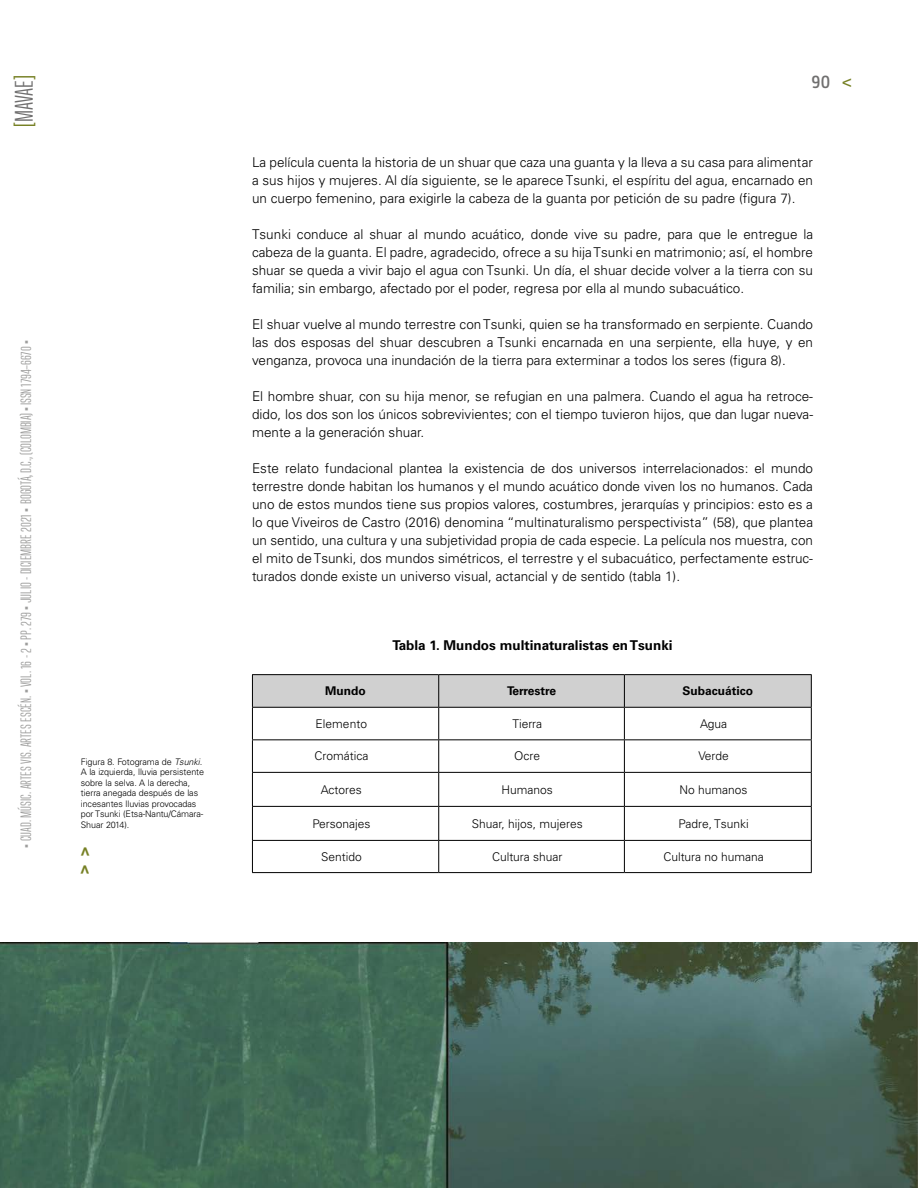
<style>
.page{position:relative;width:918px;height:1188px;background:#fff}
.page>*{position:absolute;margin:0;border:0;box-sizing:border-box;transform-origin:0 0}
.t1{font:25.5px "Ristretto Pro";letter-spacing:-.02em;color:#706f6f}
.t2{font:17.55px "Bunday Sans Semi Bold Up";color:#706f6f}
.t3{font:15px "Ristretto Pro";color:#9d9d9c}
.t4{font:300 13.5px/18px "Univers LT Std";color:#000;text-align:justify}
.t5{font:700 13.5px "Univers LT Std";color:#000}
.t6{font:300 12px "Univers LT Std";color:#000}
.t7{font:700 12px "Univers LT Std";color:#000}
.t8{font:300 9px/10.5px "Univers LT Std";letter-spacing:-.01em;color:#000}
.s1{color:#778125}
.s2{font-style:italic}
</style>
<div class="page">
<img style="left:0;top:942px;width:918px;height:246px">
<div style="left:253px;top:675px;width:558px;height:32px;background:#d0d0d0"></div>
<hr style="left:252px;top:674px;width:187px;height:1px;background:#000">
<hr style="left:252px;top:675px;width:1px;height:32px;background:#000">
<hr style="left:439px;top:674px;width:185px;height:1px;background:#000">
<hr style="left:438px;top:675px;width:1px;height:32px;background:#000">
<hr style="left:624px;top:674px;width:188px;height:1px;background:#000">
<hr style="left:624px;top:675px;width:1px;height:32px;background:#000">
<hr style="left:811px;top:675px;width:1px;height:32px;background:#000">
<hr style="left:252px;top:707px;width:187px;height:1px;background:#000">
<hr style="left:252px;top:708px;width:1px;height:31px;background:#000">
<hr style="left:439px;top:707px;width:185px;height:1px;background:#000">
<hr style="left:438px;top:708px;width:1px;height:31px;background:#000">
<hr style="left:624px;top:707px;width:188px;height:1px;background:#000">
<hr style="left:624px;top:708px;width:1px;height:31px;background:#000">
<hr style="left:811px;top:708px;width:1px;height:31px;background:#000">
<hr style="left:252px;top:739px;width:187px;height:1px;background:#000">
<hr style="left:252px;top:740px;width:1px;height:32px;background:#000">
<hr style="left:439px;top:739px;width:185px;height:1px;background:#000">
<hr style="left:438px;top:740px;width:1px;height:32px;background:#000">
<hr style="left:624px;top:739px;width:188px;height:1px;background:#000">
<hr style="left:624px;top:740px;width:1px;height:32px;background:#000">
<hr style="left:811px;top:740px;width:1px;height:32px;background:#000">
<hr style="left:252px;top:772px;width:187px;height:1px;background:#000">
<hr style="left:252px;top:773px;width:1px;height:33px;background:#000">
<hr style="left:439px;top:772px;width:185px;height:1px;background:#000">
<hr style="left:438px;top:773px;width:1px;height:33px;background:#000">
<hr style="left:624px;top:772px;width:188px;height:1px;background:#000">
<hr style="left:624px;top:773px;width:1px;height:33px;background:#000">
<hr style="left:811px;top:773px;width:1px;height:33px;background:#000">
<hr style="left:252px;top:806px;width:187px;height:1px;background:#000">
<hr style="left:252px;top:807px;width:1px;height:33px;background:#000">
<hr style="left:439px;top:806px;width:185px;height:1px;background:#000">
<hr style="left:438px;top:807px;width:1px;height:33px;background:#000">
<hr style="left:624px;top:806px;width:188px;height:1px;background:#000">
<hr style="left:624px;top:807px;width:1px;height:33px;background:#000">
<hr style="left:811px;top:807px;width:1px;height:33px;background:#000">
<hr style="left:252px;top:840px;width:187px;height:1px;background:#000">
<hr style="left:252px;top:841px;width:1px;height:31px;background:#000">
<hr style="left:439px;top:840px;width:185px;height:1px;background:#000">
<hr style="left:438px;top:841px;width:1px;height:31px;background:#000">
<hr style="left:624px;top:840px;width:188px;height:1px;background:#000">
<hr style="left:624px;top:841px;width:1px;height:31px;background:#000">
<hr style="left:811px;top:841px;width:1px;height:31px;background:#000">
<hr style="left:252px;top:872px;width:187px;height:1px;background:#000">
<hr style="left:439px;top:872px;width:185px;height:1px;background:#000">
<hr style="left:624px;top:872px;width:188px;height:1px;background:#000">
<h1 class="t1" style="left:10px;top:127px;width:53px;rotate:-90deg"><span class="s1">[</span>MAVAE<span class="s1">]</span></h1>
<p class="t3" style="left:17px;top:848px;width:509px;rotate:-90deg">• CUAD. MÚSIC. ARTES VIS. ARTES ESCÉN. • VOL. 16 - 2 • PP. 279 • JULIO - DICIEMBRE 2021 • BOGOTÁ, D.C., (COLOMBIA) • ISSN 1794–6670 •</p>
<p class="t8" style="left:81px;top:756px;width:125px">Figura 8. Fotograma de <span class="s2">Tsunki.<br></span>A la izquierda, lluvia persistente sobre la selva. A la derecha, tierra anegada después de las incesantes lluvias provocadas por Tsunki (Etsa-Nantu/Cámara-<br>Shuar 2014).</p>
<p class="t2" style="left:812px;top:71px;width:20px">90</p>
<p class="t4" style="left:252px;top:153px;width:562px">La película cuenta la historia de un shuar que caza una guanta y la lleva a su casa para alimentar a sus hijos y mujeres. Al día siguiente, se le aparece Tsunki, el espíritu del agua, encarnado en un cuerpo femenino, para exigirle la cabeza de la guanta por petición de su padre (figura 7).</p>
<p class="t4" style="left:252px;top:225px;width:563px">Tsunki conduce al shuar al mundo acuático, donde vive su padre, para que le entregue la cabeza de la guanta. El padre, agradecido, ofrece a su hija Tsunki en matrimonio; así, el hombre shuar se queda a vivir bajo el agua con Tsunki. Un día, el shuar decide volver a la tierra con su familia; sin embargo, afectado por el poder, regresa por ella al mundo subacuático.</p>
<p class="t4" style="left:252px;top:315px;width:562px">El shuar vuelve al mundo terrestre con Tsunki, quien se ha transformado en serpiente. Cuando las dos esposas del shuar descubren a Tsunki encarnada en una serpiente, ella huye, y en venganza, provoca una inundación de la tierra para exterminar a todos los seres (figura 8).</p>
<p class="t4" style="left:252px;top:387px;width:563px">El hombre shuar, con su hija menor, se refugian en una palmera. Cuando el agua ha retroce&shy;dido, los dos son los únicos sobrevivientes; con el tiempo tuvieron hijos, que dan lugar nueva&shy;mente a la generación shuar.</p>
<p class="t4" style="left:252px;top:459px;width:563px">Este relato fundacional plantea la existencia de dos universos interrelacionados: el mundo terrestre donde habitan los humanos y el mundo acuático donde viven los no humanos. Cada uno de estos mundos tiene sus propios valores, costumbres, jerarquías y principios: esto es a lo que Viveiros de Castro (2016) denomina “multinaturalismo perspectivista” (58), que plantea un sentido, una cultura y una subjetividad propia de cada especie. La película nos muestra, con el mito de Tsunki, dos mundos simétricos, el terrestre y el subacuático, perfectamente estruc&shy;turados donde existe un universo visual, actancial y de sentido (tabla 1).</p>
<p class="t5" style="left:392px;top:638px;width:282px">Tabla 1. Mundos multinaturalistas en Tsunki</p>
<p class="t7" style="left:325px;top:684px;width:42px">Mundo</p>
<p class="t7" style="left:507px;top:684px;width:51px">Terrestre</p>
<p class="t7" style="left:683px;top:684px;width:72px">Subacuático</p>
<p class="t6" style="left:316px;top:716px;width:53px">Elemento</p>
<p class="t6" style="left:512px;top:716px;width:31px">Tierra</p>
<p class="t6" style="left:700px;top:716px;width:29px">Agua</p>
<p class="t6" style="left:314px;top:749px;width:55px">Cromática</p>
<p class="t6" style="left:514px;top:749px;width:28px">Ocre</p>
<p class="t6" style="left:698px;top:749px;width:32px">Verde</p>
<p class="t6" style="left:321px;top:782px;width:43px">Actores</p>
<p class="t6" style="left:502px;top:782px;width:53px">Humanos</p>
<p class="t6" style="left:680px;top:782px;width:70px">No humanos</p>
<p class="t6" style="left:312px;top:816px;width:60px">Personajes</p>
<p class="t6" style="left:472px;top:816px;width:113px">Shuar, hijos, mujeres</p>
<p class="t6" style="left:679px;top:816px;width:72px">Padre, Tsunki</p>
<p class="t6" style="left:321px;top:849px;width:42px">Sentido</p>
<p class="t6" style="left:492px;top:849px;width:72px">Cultura shuar</p>
<p class="t6" style="left:663px;top:849px;width:102px">Cultura no humana</p>
</div>
